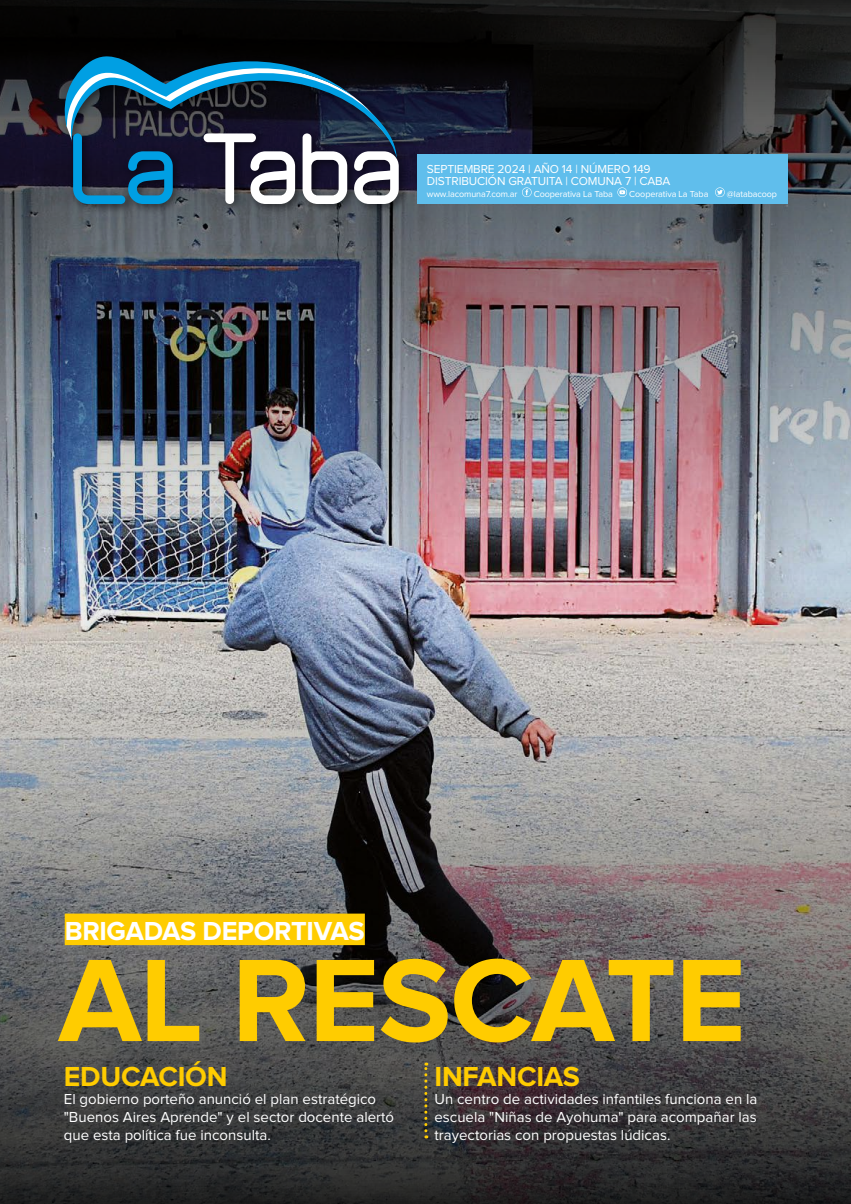
<style>
.page{position:relative;width:851px;height:1204px;background:#fff}
.page>*{position:absolute;margin:0;border:0;box-sizing:border-box;transform-origin:0 0}
.t1{font:700 121.5px "Proxima Nova";letter-spacing:-.01em;color:#fc0}
.t2{font:700 28.5px "Proxima Nova";letter-spacing:-.01em;color:#fc0}
.t3{font:700 27px "Proxima Nova";letter-spacing:-.01em;color:#fff}
.t4{font:15px/18px "Proxima Nova";color:#fff;text-align:justify}
.t5{font:12px/12px "Proxima Nova";letter-spacing:-.01em;color:#fff}
.t6{font:9px "Proxima Nova";letter-spacing:-.01em;color:#fff}
</style>
<div class="page">
<img style="left:0;top:612px;width:850px;height:591px">
<img style="left:0;top:0;width:850px;height:612px">
<div style="left:59px;top:51px;width:350px;height:164px;background:#000;opacity:.51"></div>
<svg style="left:62px;top:48px;width:336px;height:156px;background:#33495d"></svg>
<div style="left:417px;top:155px;width:371px;height:49px;background:#60beec"></div>
<svg style="left:522px;top:187px;width:9px;height:10px"></svg>
<svg style="left:617px;top:187px;width:10px;height:10px"></svg>
<svg style="left:715px;top:187px;width:9px;height:10px"></svg>
<div style="left:65px;top:913px;width:300px;height:32px;background:#fc0"></div>
<svg style="left:424px;top:1062px;width:3px;height:76px"></svg>
<p class="t5" style="left:427px;top:163px;width:245px">SEPTIEMBRE 2024 | AÑO 14 | NÚMERO 149<br>DISTRIBUCIÓN GRATUITA | COMUNA 7 | CABA</p>
<p class="t6" style="left:427px;top:190px;width:92px">www.lacomuna7.com.ar</p>
<p class="t6" style="left:533px;top:190px;width:81px">Cooperativa La Taba</p>
<p class="t6" style="left:629px;top:190px;width:81px">Cooperativa La Taba</p>
<p class="t6" style="left:726px;top:190px;width:52px">@latabacoop</p>
<h3 class="t3" style="left:65px;top:918px;width:301px">BRIGADAS DEPORTIVAS</h3>
<h1 class="t1" style="left:58px;top:944px;width:689px">AL RESCATE</h1>
<h2 class="t2" style="left:434px;top:1063px;width:147px">INFANCIAS</h2>
<p class="t4" style="left:434px;top:1090px;width:324px">Un centro de actividades infantiles funciona en la escuela "Niñas de Ayohuma" para acompañar las trayectorias con propuestas lúdicas.</p>
<h2 class="t2" style="left:64px;top:1063px;width:165px">EDUCACIÓN</h2>
<p class="t4" style="left:64px;top:1090px;width:332px;text-align:left">El gobierno porteño anunció el plan estratégico "Buenos Aires Aprende" y el sector docente alertó que esta política fue inconsulta.</p>
</div>
